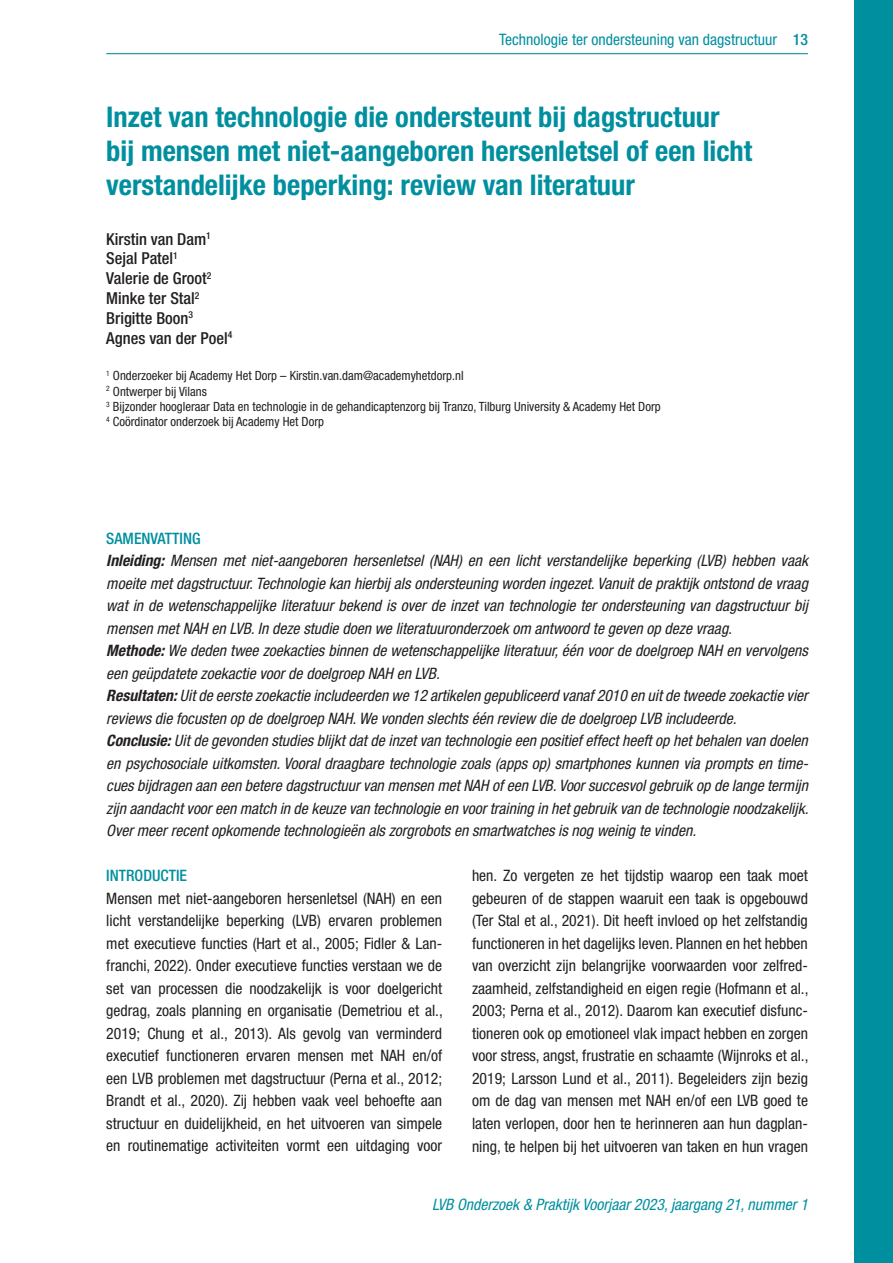
<style>
.page{position:relative;width:893px;height:1263px;background:#fff}
.page>*{position:absolute;margin:0;border:0;box-sizing:border-box;transform-origin:0 0}
.t1{font:700 condensed 28.5px/34.2px "Helvetica Neue LT Std";color:#008f9f}
.t2{font:500 condensed 16.5px/19.8px "Helvetica Neue LT Std";color:#231f20}
.t3{font:italic condensed 15.75px/22.5px "Helvetica Neue LT Std";color:#231f20}
.t4{font:condensed 15.75px/22.5px "Helvetica Neue LT Std";color:#231f20;text-align:justify}
.t5{font:italic condensed 15.75px "Helvetica Neue LT Std";color:#008f9f}
.t6{font:condensed 15.75px "Helvetica Neue LT Std";color:#008f9f}
.t7{font:500 condensed 15.75px "Helvetica Neue LT Std";color:#008f9f}
.t8{font:condensed 12.75px/15.3px "Helvetica Neue LT Std";color:#231f20}
.s1{font-weight:500}
.s2{font-weight:500;font-style:normal;color:#008f9f}
.s3{font-weight:700}
</style>
<div class="page">
<hr style="left:106px;top:53px;width:702px;height:1px;background:#008f9f">
<div style="left:855px;top:0;width:38px;height:1263px;background:#008f9f"></div>
<p class="t6" style="left:499px;top:31px;width:310px">Technologie ter ondersteuning van dagstructuur <span class="s1">13</span></p>
<h1 class="t1" style="left:106px;top:99px;width:647px">Inzet van technologie die ondersteunt bij dagstructuur bij mensen met niet-aangeboren hersenletsel of een licht verstandelijke beperking: review van literatuur</h1>
<p class="t2" style="left:106px;top:229px;width:127px">Kirstin van Dam<sup>1<br></sup>Sejal Patel<sup>1<br></sup>Valerie de Groot<sup>2<br></sup>Minke ter Stal<sup>2<br></sup>Brigitte Boon<sup>3<br></sup>Agnes van der Poel<sup>4</sup></p>
<p class="t8" style="left:106px;top:368px;width:556px"><sup>1</sup> Onderzoeker bij Academy Het Dorp – Kirstin.van.dam@academyhetdorp.nl<br><sup>2</sup> Ontwerper bij Vilans<br><sup>3</sup> Bijzonder hoogleraar Data en technologie in de gehandicaptenzorg bij Tranzo, Tilburg University &amp; Academy Het Dorp <sup>4</sup> Coördinator onderzoek bij Academy Het Dorp</p>
<p class="t3" style="left:106px;top:527px;width:704px"><span class="s2">Sam envatting<br></span><span class="s3">Inleiding:</span> Mensen met niet-aangeboren hersenletsel (NAH) en een licht verstandelijke beperking (LVB) hebben vaak moeite met dagstructuur. Technologie kan hierbij als ondersteuning worden ingezet. Vanuit de praktijk ontstond de vraag wat in de wetenschappelijke literatuur bekend is over de inzet van technologie ter ondersteuning van dagstructuur bij mensen met NAH en LVB. In deze studie doen we literatuuronderzoek om antwoord te geven op deze vraag.<br><span class="s3">Methode:</span> We deden twee zoekacties binnen de wetenschappelijke literatuur, één voor de doelgroep NAH en vervolgens een geüpdatete zoekactie voor de doelgroep NAH en LVB.<br><span class="s3">Resultaten:</span> Uit de eerste zoekactie includeerden we 12 artikelen gepubliceerd vanaf 2010 en uit de tweede zoekactie vier reviews die focusten op de doelgroep NAH. We vonden slechts één review die de doelgroep LVB includeerde.<br><span class="s3">Conclusie:</span> Uit de gevonden studies blijkt dat de inzet van technologie een positief effect heeft op het behalen van doelen en psychosociale uitkomsten. Vooral draagbare technologie zoals (apps op) smartphones kunnen via prompts en time&shy;cues bijdragen aan een betere dagstructuur van mensen met NAH of een LVB. Voor succesvol gebruik op de lange termijn zijn aandacht voor een match in de keuze van technologie en voor training in het gebruik van de technologie noodzakelijk.<br>Over meer recent opkomende technologieën als zorgrobots en smartwatches is nog weinig te vinden.</p>
<p class="t7" style="left:106px;top:866px;width:82px">Introductie</p>
<p class="t4" style="left:106px;top:887px;width:338px">Mensen met niet-aangeboren hersenletsel (NAH) en een licht verstandelijke beperking (LVB) ervaren problemen met executieve functies (Hart et al., 2005; Fidler &amp; Lan&shy;franchi, 2022). Onder executieve functies verstaan we de set van processen die noodzakelijk is voor doelgericht gedrag, zoals planning en organisatie (Demetriou et al., 2019; Chung et al., 2013). Als gevolg van verminderd executief functioneren ervaren mensen met NAH en/of een LVB problemen met dagstructuur (Perna et al., 2012; Brandt et al., 2020). Zij hebben vaak veel behoefte aan structuur en duidelijkheid, en het uitvoeren van simpele en routinematige activiteiten vormt een uitdaging voor</p>
<p class="t4" style="left:472px;top:864px;width:338px">hen. Zo vergeten ze het tijdstip waarop een taak moet gebeuren of de stappen waaruit een taak is opgebouwd (Ter Stal et al., 2021). Dit heeft invloed op het zelfstandig functioneren in het dagelijks leven. Plannen en het hebben van overzicht zijn belangrijke voorwaarden voor zelfred&shy;zaamheid, zelfstandigheid en eigen regie (Hofmann et al., 2003; Perna et al., 2012). Daarom kan executief disfunc&shy;tioneren ook op emotioneel vlak impact hebben en zorgen voor stress, angst, frustratie en schaamte (Wijnroks et al., 2019; Larsson Lund et al., 2011). Begeleiders zijn bezig om de dag van mensen met NAH en/of een LVB goed te laten verlopen, door hen te herinneren aan hun dagplan&shy;ning, te helpen bij het uitvoeren van taken en hun vragen</p>
<p class="t5" style="left:432px;top:1196px;width:377px">LVB Onderzoek &amp; Praktijk Voorjaar 2023, jaargang 21, nummer 1</p>
</div>
